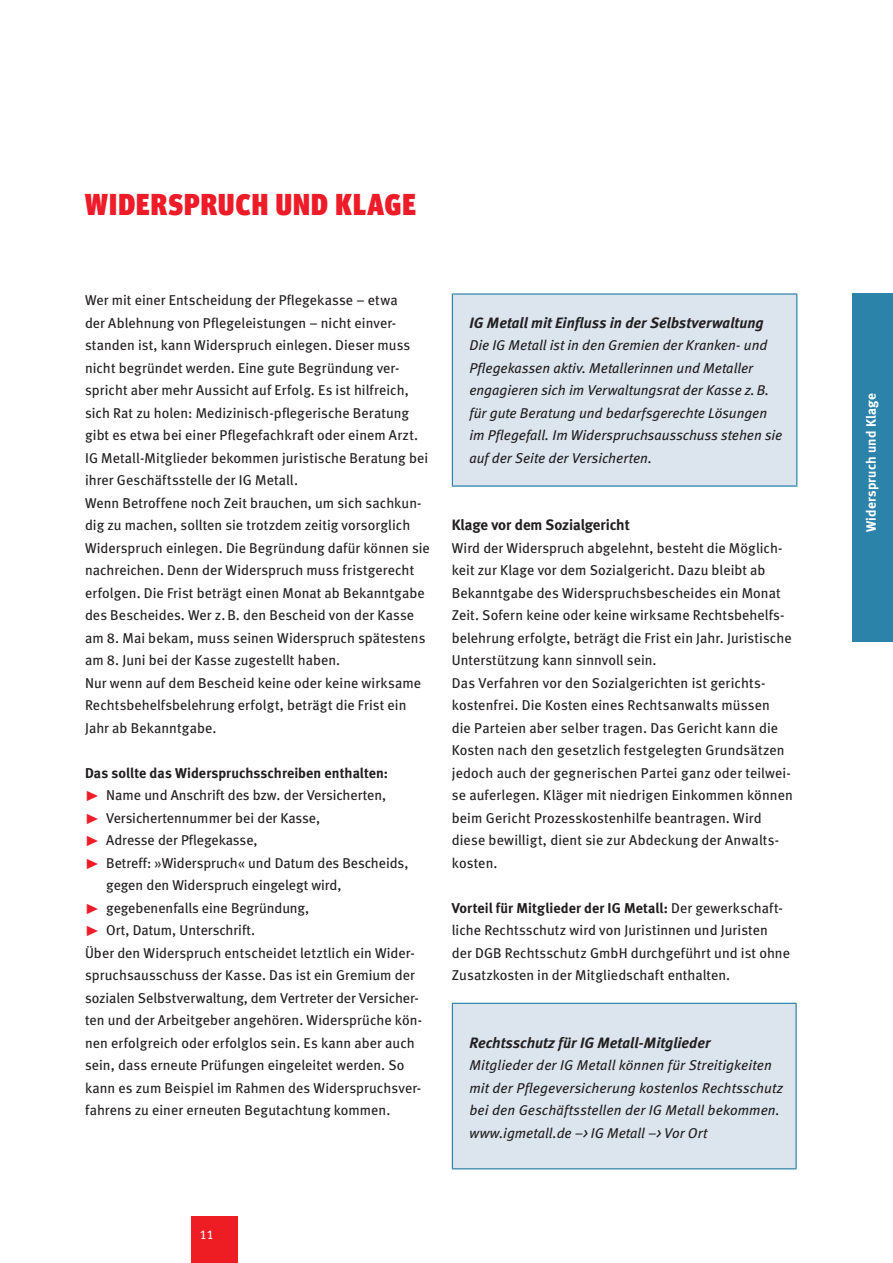
<style>
.page{position:relative;width:893px;height:1263px;background:#fff}
.page>*{position:absolute;margin:0;border:0;box-sizing:border-box;transform-origin:0 0}
.t1{font:900 condensed 30px "Meta Head IGM";letter-spacing:.04em;color:#ee1c28}
.t2{font:italic 700 15px "Meta";letter-spacing:.005em;color:#231f20}
.t3{font:700 15px "Meta";letter-spacing:-.005em;color:#231f20}
.t4{font:14.25px/22.5px "Meta";letter-spacing:.005em;color:#231f20}
.t5{font:italic 14.25px/22.5px "Meta";letter-spacing:.005em;color:#231f20}
.t6{font:700 14.25px "Meta";letter-spacing:.005em;color:#231f20}
.t7{font:700 13.5px "Meta";letter-spacing:.015em;color:#fff}
.t8{font:12.75px "Meta Plus Book Caps";color:#fff}
.s1{font-family:"Meta IGM";font-weight:700;font-size:28.5px;color:#ee1c28}
.s2{font-weight:700}
</style>
<div class="page">
<div style="left:853px;top:293px;width:40px;height:349px;background:#2c83aa"></div>
<div style="left:191px;top:1216px;width:47px;height:47px;background:#ee1d23"></div>
<div style="left:452px;top:294px;width:345px;height:192px;background:#dce5ee"></div>
<hr style="left:452px;top:295px;width:1px;height:190px;background:#2c83aa">
<hr style="left:452px;top:293px;width:345px;height:2px;background:#2c83aa">
<hr style="left:796px;top:295px;width:1px;height:190px;background:#2c83aa">
<hr style="left:452px;top:485px;width:345px;height:2px;background:#2c83aa">
<div style="left:452px;top:1003px;width:344px;height:166px;background:#dce5ee"></div>
<hr style="left:452px;top:1004px;width:1px;height:164px;background:#2c83aa">
<hr style="left:452px;top:1003px;width:345px;height:1px;background:#2c83aa">
<hr style="left:795px;top:1004px;width:2px;height:164px;background:#2c83aa">
<hr style="left:452px;top:1168px;width:345px;height:1px;background:#2c83aa">
<h1 class="t1" style="left:85px;top:181px;width:332px">WIDERSPRUCH UND KLAGE</h1>
<p class="t4" style="left:85px;top:289px;width:346px">Wer mit einer Entscheidung der Pflegekasse – etwa<br>der Ablehnung von Pflegeleistungen – nicht einver&shy;standen ist, kann Widerspruch einlegen. Dieser muss nicht begründet werden. Eine gute Begründung ver&shy;spricht aber mehr Aussicht auf Erfolg. Es ist hilfreich, sich Rat zu holen: Medizinisch-pflegerische Beratung gibt es etwa bei einer Pflegefachkraft oder einem Arzt.<br>IG -Metall-Mitglieder bekommen juristische Beratung bei ihrer Geschäftsstelle der IG -Metall.<br>Wenn Betroffene noch Zeit brauchen, um sich sachkun&shy;dig zu machen, sollten sie trotzdem zeitig vorsorglich Widerspruch einlegen. Die Begründung dafür können sie nachreichen. Denn der Widerspruch muss fristgerecht erfolgen. Die Frist beträgt einen Monat ab Bekanntgabe des Bescheides. Wer z.B. den Bescheid von der Kasse am 8. Mai bekam, muss seinen Widerspruch spätestens am 8. Juni bei der Kasse zugestellt haben.<br>Nur wenn auf dem Bescheid keine oder keine wirksame Rechtsbehelfsbelehrung erfolgt, beträgt die Frist ein Jahr ab Bekanntgabe.</p>
<p class="t6" style="left:85px;top:764px;width:305px">Das sollte das Widerspruchsschreiben enthalten:</p>
<p class="t4" style="left:85px;top:784px;width:303px"><span class="s1">▸</span> Name und Anschrift des bzw. der Versicherten,</p>
<p class="t4" style="left:85px;top:806px;width:237px"><span class="s1">▸</span> Versichertennummer bei der Kasse,</p>
<p class="t4" style="left:85px;top:829px;width:174px"><span class="s1">▸</span> Adresse der Pflegekasse,</p>
<p class="t4" style="left:85px;top:851px;width:325px"><span class="s1">▸</span> Betreff: »Widerspruch« und Datum des Bescheids,</p>
<p class="t4" style="left:106px;top:874px;width:237px">gegen den Widerspruch eingelegt wird,</p>
<p class="t4" style="left:85px;top:896px;width:226px"><span class="s1">▸</span> gegebenenfalls eine Begründung,</p>
<p class="t4" style="left:85px;top:919px;width:171px"><span class="s1">▸</span> Ort, Datum, Unterschrift.</p>
<p class="t4" style="left:85px;top:941px;width:331px">Über den Widerspruch entscheidet letztlich ein Wider-</p>
<p class="t4" style="left:85px;top:964px;width:331px">spruchsausschuss der Kasse. Das ist ein Gremium der</p>
<p class="t4" style="left:85px;top:986px;width:334px">sozialen Selbstverwaltung, dem Vertreter der Versicher-</p>
<p class="t4" style="left:85px;top:1009px;width:338px">ten und der Arbeitgeber angehören. Widersprüche kön-</p>
<p class="t4" style="left:85px;top:1031px;width:331px">nen erfolgreich oder erfolglos sein. Es kann aber auch</p>
<p class="t4" style="left:85px;top:1054px;width:321px">sein, dass erneute Prüfungen eingeleitet werden. So</p>
<p class="t4" style="left:85px;top:1076px;width:338px">kann es zum Beispiel im Rahmen des Widerspruchsver-</p>
<p class="t4" style="left:85px;top:1099px;width:307px">fahrens zu einer erneuten Begutachtung kommen.</p>
<p class="t2" style="left:469px;top:313px;width:296px">IG -Metall mit Einfluss in der Selbstverwaltung</p>
<p class="t5" style="left:469px;top:334px;width:314px">Die IG -Metall ist in den Gremien der Kranken- und Pflegekassen aktiv. Metallerinnen und Metaller engagieren sich im Verwaltungsrat der Kasse z.B. für gute Beratung und bedarfsgerechte Lösungen im Pflegefall. Im Widerspruchsausschuss stehen sie auf der Seite der Versicherten.</p>
<p class="t3" style="left:452px;top:516px;width:180px">Klage vor dem Sozialgericht</p>
<p class="t4" style="left:452px;top:536px;width:342px">Wird der Widerspruch abgelehnt, besteht die Möglich&shy;keit zur Klage vor dem Sozialgericht. Dazu bleibt ab Bekanntgabe des Widerspruchsbescheides ein Monat Zeit. Sofern keine oder keine wirksame Rechtsbehelfs&shy;belehrung erfolgte, beträgt die Frist ein Jahr. Juristische Unterstützung kann sinnvoll sein.<br>Das Verfahren vor den Sozialgerichten ist gerichts&shy;kostenfrei. Die Kosten eines Rechtsanwalts müssen<br>die Parteien aber selber tragen. Das Gericht kann die Kosten nach den gesetzlich festgelegten Grundsätzen jedoch auch der gegnerischen Partei ganz oder teilwei&shy;se auferlegen. Kläger mit niedrigen Einkommen können beim Gericht Prozesskostenhilfe beantragen. Wird diese bewilligt, dient sie zur Abdeckung der Anwalts&shy;kosten.</p>
<p class="t4" style="left:452px;top:896px;width:340px"><span class="s2">Vorteil für Mitglieder der IG -Metall:</span> Der gewerkschaft&shy;liche Rechtsschutz wird von Juristinnen und Juristen der DGB Rechtsschutz GmbH durchgeführt und ist ohne Zusatzkosten in der Mitgliedschaft enthalten.</p>
<p class="t2" style="left:469px;top:1033px;width:242px">Rechtsschutz für IG -Metall-Mitglieder</p>
<p class="t5" style="left:469px;top:1054px;width:315px">Mitglieder der IG -Metall können für Streitigkeiten mit der Pflegeversicherung kostenlos Rechtsschutz bei den Geschäftsstellen der IG -Metall bekommen. www.igmetall.de –&gt; IG -Metall –&gt; Vor Ort</p>
<p class="t8" style="left:200px;top:1227px;width:15px">11</p>
<p class="t7" style="left:863px;top:532px;width:141px;rotate:-90deg">Widerspruch und Klage</p>
</div>
